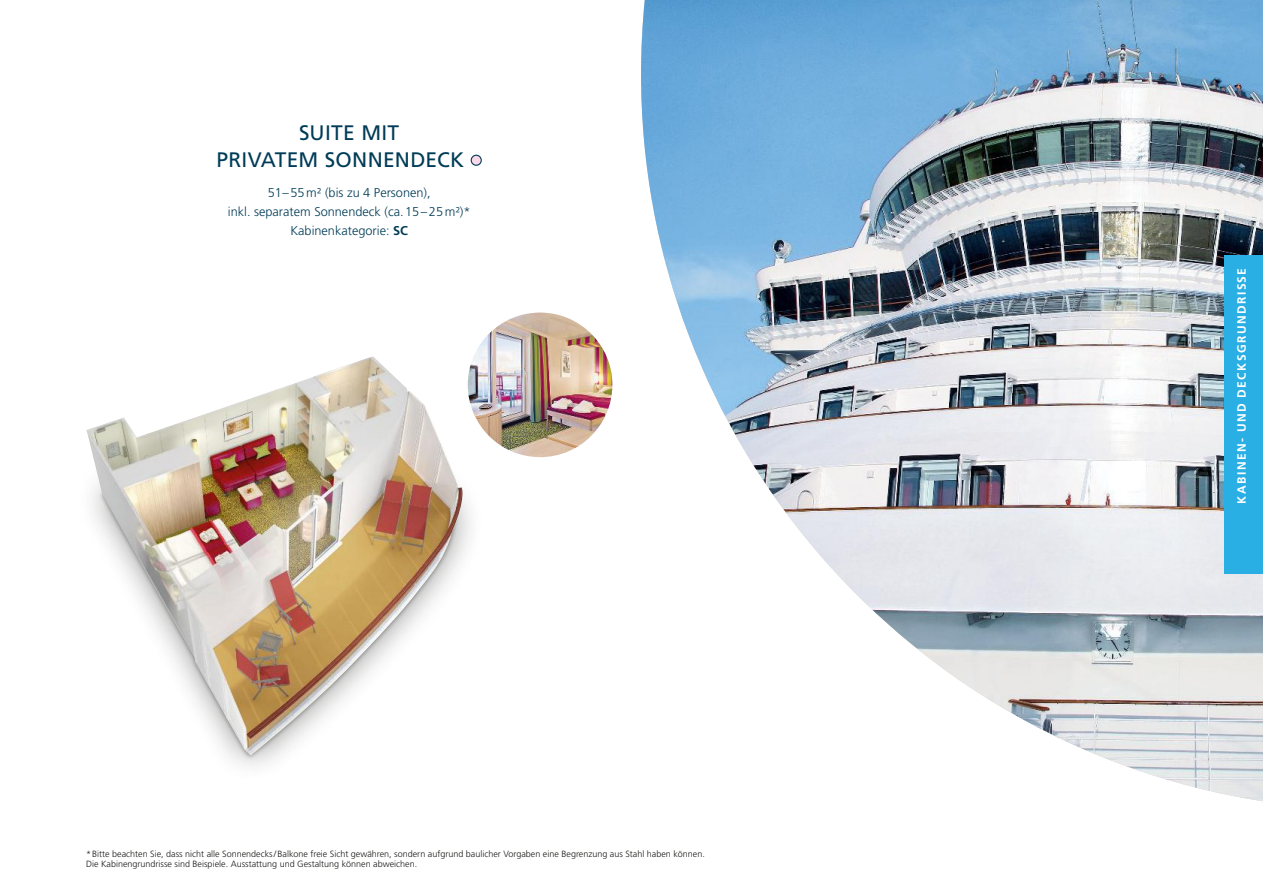
<style>
.page{position:relative;width:1263px;height:893px;background:#fff}
.page>*{position:absolute;margin:0;border:0;box-sizing:border-box;transform-origin:0 0}
.t1{font:21px/27px "Frutiger LT";letter-spacing:.01em;color:#003c57}
.t2{font:300 12.75px/19.2px "Frutiger LT";color:#003c57;text-align:center}
.t3{font:700 12px "Frutiger LT";letter-spacing:.12em;color:#fff}
.t4{font:300 9px/10.5px "Frutiger LT";color:#1a1a18}
.s1{font-weight:700}
</style>
<div class="page">
<img style="left:86px;top:356px;width:378px;height:400px">
<img style="left:468px;top:313px;width:144px;height:144px;border-radius:72px">
<img style="left:641px;top:0;width:622px;height:801px">
<div style="left:1225px;top:255px;width:38px;height:319px;background:#2aafe5"></div>
<div style="left:471px;top:155px;width:10px;height:10px;background:#fad8e9;border-radius:50%"></div>
<div style="left:471px;top:155px;width:11px;height:11px;border:1px solid #003c57;border-radius:50%"></div>
<h1 class="t1" style="left:217px;top:120px;width:249px;text-indent:82px">SUITE MIT<br>PRIVATEM SONNENDECK</h1>
<h2 class="t2" style="left:228px;top:183px;width:244px">51–55m² (bis zu 4 Personen),<br>inkl. separatem Sonnendeck (ca.15–25m²)*<br>Kabinenkategorie: <span class="s1">SC</span></h2>
<p class="t4" style="left:86px;top:849px;width:620px">*Bitte beachten Sie, dass nicht alle Sonnendecks/Balkone freie Sicht gewähren, sondern aufgrund baulicher Vorgaben eine Begrenzung aus Stahl haben können.<br>Die Kabinengrundrisse sind Beispiele. Ausstattung und Gestaltung können abweichen.</p>
<h3 class="t3" style="left:1235px;top:504px;width:238px;rotate:-90deg">KABINEN- UND DECKSGRUNDRISSE</h3>
</div>
